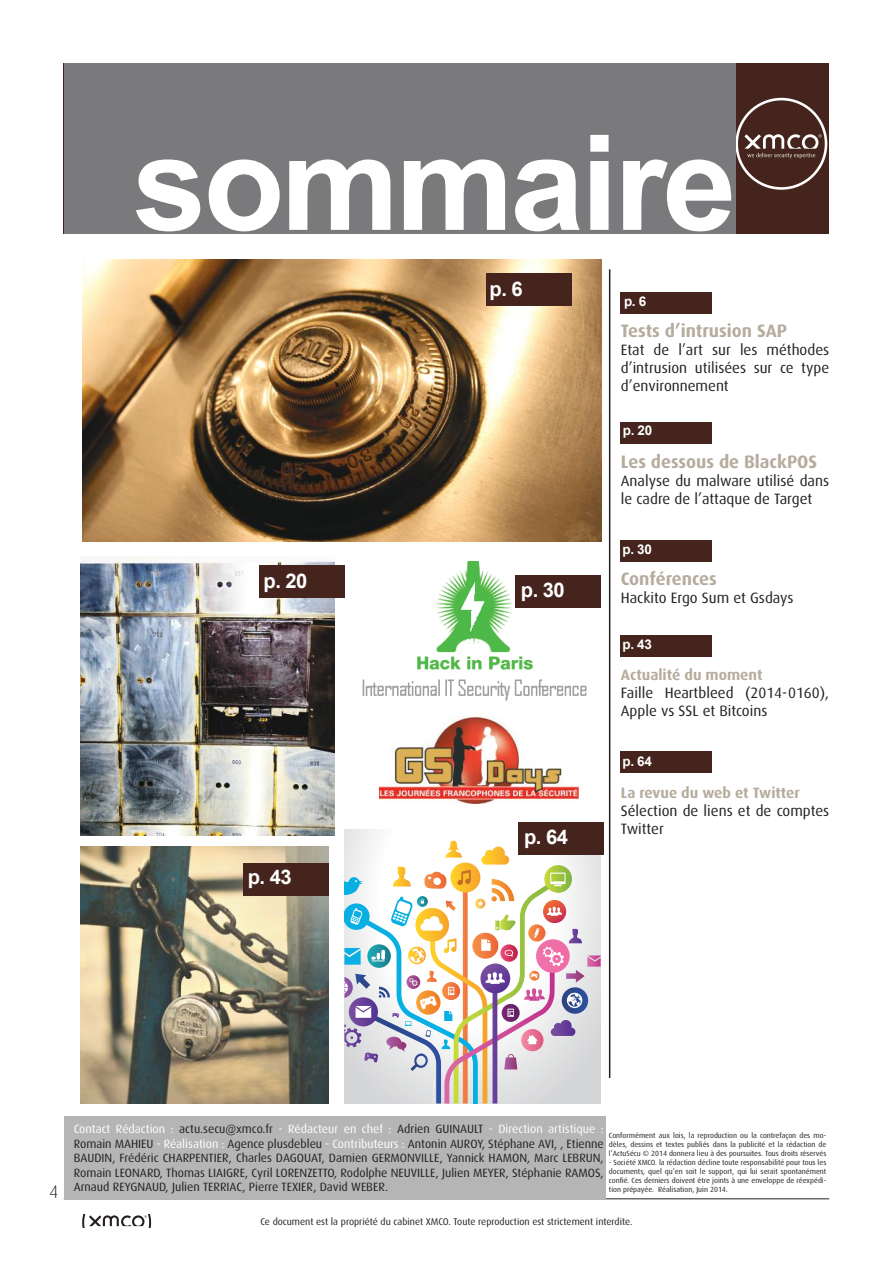
<style>
.page{position:relative;width:893px;height:1263px;background:#fff}
.page>*{position:absolute;margin:0;border:0;box-sizing:border-box;transform-origin:0 0}
.t1{font:700 132.6px "Arial";letter-spacing:-.025em;color:#fff}
.t2{font:700 20.1px "Arial";letter-spacing:-.025em;color:#fff}
.t3{font:700 18px "Dax Pro";color:#b5ac9d}
.t4{font:300 18px "Dax Pro";color:#241f1f}
.t5{font:15px/18px "Dax Pro";color:#241f1f}
.t6{font:700 15px "Dax Pro";color:#b5ac9d}
.t7{font:700 13.5px "Arial";letter-spacing:-.025em;color:#fff}
.t8{font:12px/14.4px "Dax Pro";color:#241f1f;text-align:justify}
.t9{font:9.75px "Dax Pro";color:#241f1f}
.t10{font:7.5px/9px "Dax Pro";color:#241f1f;text-align:justify}
.s1{color:#fff}
</style>
<div class="page">
<svg style="left:82px;top:1214px;width:69px;height:14px"></svg>
<img style="left:82px;top:259px;width:519px;height:283px">
<img style="left:81px;top:556px;width:253px;height:280px">
<svg style="left:344px;top:829px;width:175px;height:12px"></svg>
<svg style="left:344px;top:841px;width:257px;height:263px"></svg>
<img style="left:379px;top:716px;width:199px;height:88px">
<div style="left:64px;top:64px;width:765px;height:170px;background:#44241c"></div>
<hr style="left:64px;top:1198px;width:765px;height:1px;background:#241f1f">
<hr style="left:609px;top:269px;width:1px;height:809px;background:#241f1f">
<div style="left:620px;top:292px;width:92px;height:22px;background:#44241c"></div>
<div style="left:620px;top:422px;width:92px;height:22px;background:#44241c"></div>
<div style="left:620px;top:635px;width:92px;height:21px;background:#44241c"></div>
<img style="left:80px;top:847px;width:248px;height:256px">
<div style="left:519px;top:822px;width:85px;height:32px;background:#44241c"></div>
<div style="left:486px;top:273px;width:85px;height:33px;background:#44241c"></div>
<div style="left:64px;top:1116px;width:541px;height:83px;background:#b5b5b6"></div>
<div style="left:243px;top:863px;width:85px;height:33px;background:#44241c"></div>
<img style="left:362px;top:561px;width:225px;height:140px">
<svg style="left:735px;top:98px;width:92px;height:92px"></svg>
<div style="left:64px;top:64px;width:671px;height:170px;background:#7a7a7c"></div>
<div style="left:516px;top:575px;width:85px;height:33px;background:#44241c"></div>
<div style="left:620px;top:540px;width:92px;height:22px;background:#44241c"></div>
<div style="left:620px;top:751px;width:92px;height:22px;background:#44241c"></div>
<div style="left:259px;top:566px;width:85px;height:32px;background:#44241c"></div>
<h1 class="t1" style="left:133px;top:95px;width:605px">sommaire</h1>
<h2 class="t2" style="left:264px;top:567px;width:45px">p. 20</h2>
<h2 class="t2" style="left:248px;top:864px;width:45px">p. 43</h2>
<h2 class="t2" style="left:490px;top:276px;width:35px">p. 6</h2>
<h2 class="t2" style="left:521px;top:576px;width:45px">p. 30</h2>
<h2 class="t2" style="left:524px;top:823px;width:45px">p. 64</h2>
<p class="t7" style="left:624px;top:293px;width:24px">p. 6</p>
<h3 class="t3" style="left:621px;top:319px;width:168px">Tests d’intrusion SAP</h3>
<p class="t5" style="left:621px;top:340px;width:210px;text-align:justify">Etat de l’art sur les méthodes d’intrusion utilisées sur ce type d’environnement</p>
<p class="t7" style="left:623px;top:422px;width:31px">p. 20</p>
<h3 class="t3" style="left:621px;top:450px;width:198px">Les dessous de BlackPOS</h3>
<p class="t5" style="left:621px;top:471px;width:210px">Analyse du malware utilisé dans le cadre de l’attaque de Target</p>
<p class="t7" style="left:623px;top:540px;width:31px">p. 30</p>
<h3 class="t3" style="left:621px;top:567px;width:98px">Conférences</h3>
<p class="t5" style="left:621px;top:588px;width:174px">Hackito Ergo Sum et Gsdays</p>
<p class="t7" style="left:623px;top:635px;width:31px">p. 43</p>
<p class="t6" style="left:621px;top:665px;width:143px">Actualité du moment</p>
<p class="t5" style="left:621px;top:683px;width:210px">Faille Heartbleed (2014-0160),<br>Apple vs SSL et Bitcoins</p>
<p class="t7" style="left:623px;top:752px;width:31px">p. 64</p>
<p class="t6" style="left:621px;top:783px;width:181px">La revue du web et Twitter</p>
<p class="t5" style="left:621px;top:802px;width:210px">Sélection de liens et de comptes<br>Twitter</p>
<h3 class="t4" style="left:49px;top:1181px;width:11px">4</h3>
<p class="t8" style="left:74px;top:1121px;width:532px"><span class="s1">Contact Rédaction :</span> actu.secu@xmco.fr <span class="s1">- Rédacteur en chef :</span> Adrien GUINAULT <span class="s1">- Direction artistique :<br></span>Romain MAHIEU <span class="s1">- Réalisation :</span> Agence plusdebleu <span class="s1">- Contributeurs :</span> Antonin AUROY, Stéphane AVI, , Etienne BAUDIN, Frédéric CHARPENTIER, Charles DAGOUAT, Damien GERMONVILLE, Yannick HAMON, Marc LEBRUN, Romain LEONARD, Thomas LIAIGRE, Cyril LORENZETTO, Rodolphe NEUVILLE, Julien MEYER, Stéphanie RAMOS, Arnaud REYGNAUD, Julien TERRIAC, Pierre TEXIER, David WEBER.</p>
<p class="t10" style="left:609px;top:1131px;width:219px">Conformément aux lois, la reproduction ou la contrefaçon des mo&shy;dèles, dessins et textes publiés dans la publicité et la rédaction de l’ActuSécu © 2014 donnera lieu à des poursuites. Tous droits réservés</p>
<p class="t10" style="left:609px;top:1158px;width:219px">- Société XMCO. la rédaction décline toute responsabilité pour tous les documents, quel qu’en soit le support, qui lui serait spontanément confié. Ces derniers doivent être joints à une enveloppe de réexpédi&shy;tion prépayée. Réalisation, Juin 2014.</p>
<p class="t9" style="left:260px;top:1215px;width:374px">Ce document est la propriété du cabinet XMCO. Toute reproduction est strictement interdite.</p>
</div>
